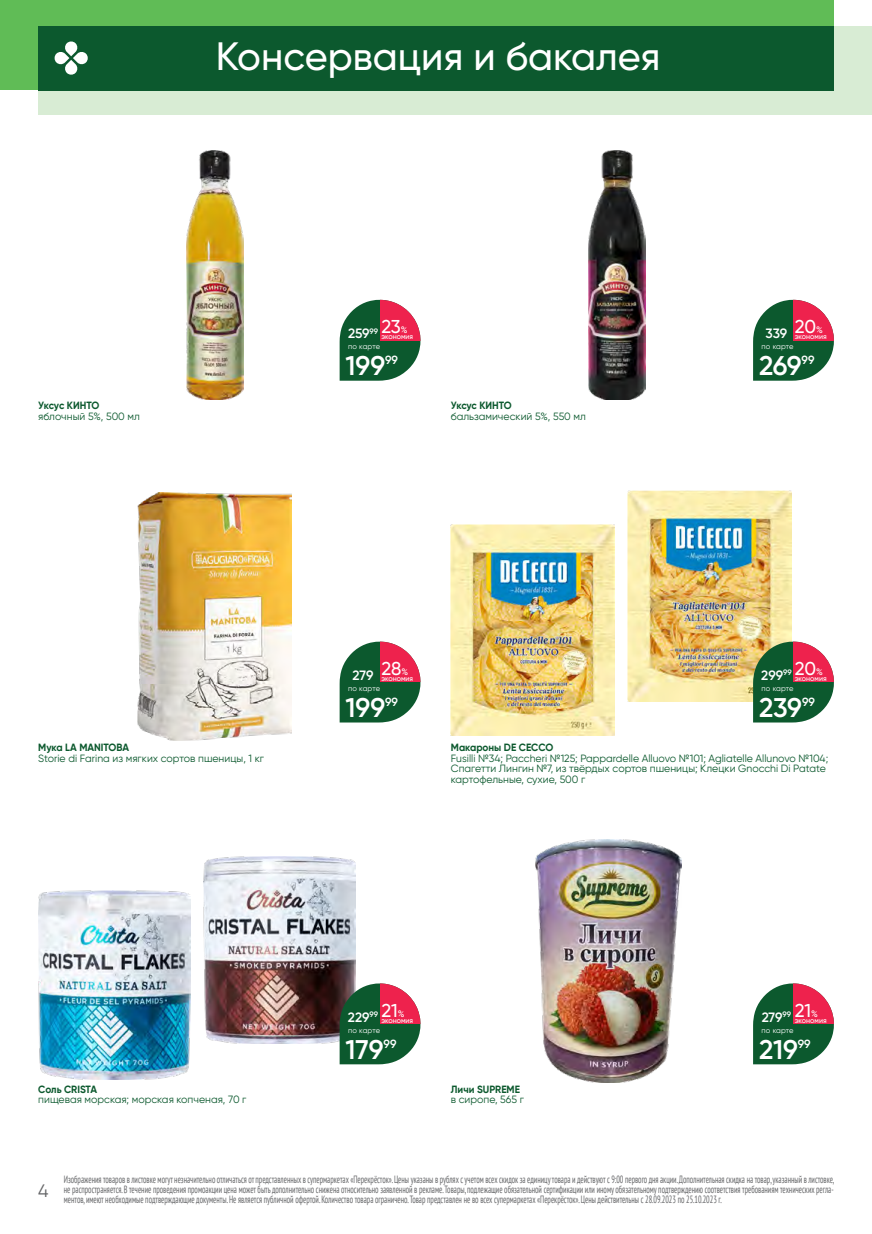
<style>
.page{position:relative;width:872px;height:1234px;background:#fff}
.page>*{position:absolute;margin:0;border:0;box-sizing:border-box;transform-origin:0 0}
.t1{font:500 39.45px "Gilroy";color:#fff}
.t2{font:600 27px "Gilroy";color:#fff}
.t3{font:500 18.6px "Gilroy";letter-spacing:-.005em;color:#fff}
.t4{font:18px "Gilroy";color:#636466}
.t5{font:600 13.5px "Gilroy";letter-spacing:-.01em;color:#fff}
.t6{font:600 11.85px "Gilroy";color:#fff}
.t7{font:condensed 10.5px/9.8px "PT Sans";color:#636466;text-align:justify;scale:.75 1}
.t8{font:10.5px/10.5px "Gilroy";color:#0c592e}
.t9{font:700 10.5px "Gilroy";color:#0c592e;scale:.95 1}
.t10{font:700 10.5px "Gilroy";letter-spacing:-.02em;color:#0c592e;scale:.95 1}
.t11{font:500 7.5px "Gilroy";color:#fff;scale:.95 1}
.t12{font:7.5px "Gilroy";color:#fff}
.s1{font-size:9.3px}
</style>
<div class="page">
<div style="left:38px;top:26px;width:834px;height:89px;background:#d8ecd4"></div>
<div style="left:0;top:0;width:833px;height:90px;background:#60bc56"></div>
<div style="left:38px;top:26px;width:795px;height:64px;background:#0c592e"></div>
<svg style="left:54px;top:41px;width:34px;height:34px"></svg>
<img style="left:138px;top:492px;width:154px;height:248px">
<img style="left:627px;top:490px;width:164px;height:211px">
<img style="left:451px;top:524px;width:164px;height:211px">
<img style="left:186px;top:150px;width:57px;height:249px">
<img style="left:588px;top:150px;width:57px;height:249px">
<img style="left:203px;top:856px;width:153px;height:186px">
<img style="left:38px;top:890px;width:153px;height:188px">
<img style="left:535px;top:839px;width:146px;height:243px">
<svg style="left:340px;top:299px;width:81px;height:81px;background:#33724e"></svg>
<svg style="left:380px;top:300px;width:41px;height:40px;fill:#ee224d"></svg>
<svg style="left:753px;top:299px;width:81px;height:81px;background:#33724e"></svg>
<svg style="left:793px;top:300px;width:41px;height:40px;fill:#ee224d"></svg>
<svg style="left:340px;top:641px;width:81px;height:81px;background:#2f714c"></svg>
<svg style="left:380px;top:641px;width:41px;height:41px;fill:#ee224d"></svg>
<svg style="left:753px;top:640px;width:81px;height:82px;background:#316e43"></svg>
<svg style="left:793px;top:641px;width:41px;height:41px;fill:#ee224d"></svg>
<svg style="left:340px;top:982px;width:81px;height:82px;background:#2a6744"></svg>
<svg style="left:380px;top:983px;width:41px;height:40px;fill:#ee224d"></svg>
<svg style="left:753px;top:983px;width:81px;height:81px;background:#31704c"></svg>
<svg style="left:793px;top:983px;width:41px;height:40px;fill:#ee224d"></svg>
<h1 class="t1" style="left:216px;top:32px;width:446px">Консервация и бакалея</h1>
<p class="t10" style="left:38px;top:399px;width:66px">Уксус КИНТО</p>
<p class="t8" style="left:38px;top:410px;width:103px">яблочный 5%, 500 мл</p>
<p class="t5" style="left:348px;top:325px;width:31px">259<sup>99</sup></p>
<h3 class="t3" style="left:381px;top:315px;width:28px">23<span class="s1">%</span></h3>
<p class="t11" style="left:381px;top:331px;width:35px">экономия</p>
<p class="t12" style="left:348px;top:342px;width:33px">по карте</p>
<h2 class="t2" style="left:345px;top:349px;width:41px">199</h2>
<p class="t6" style="left:385px;top:352px;width:14px">99</p>
<p class="t10" style="left:451px;top:399px;width:66px">Уксус КИНТО</p>
<p class="t8" style="left:451px;top:410px;width:136px">бальзамический 5%, 550 мл</p>
<p class="t5" style="left:352px;top:666px;width:57px">279 <sup>28</sup><sup>%</sup></p>
<p class="t11" style="left:381px;top:673px;width:35px">экономия</p>
<p class="t12" style="left:348px;top:683px;width:33px">по карте</p>
<h2 class="t2" style="left:345px;top:690px;width:41px">199</h2>
<p class="t6" style="left:385px;top:694px;width:14px">99</p>
<p class="t5" style="left:765px;top:325px;width:59px">339 <sup>20</sup><sup>%</sup></p>
<p class="t11" style="left:794px;top:331px;width:35px">экономия</p>
<p class="t12" style="left:761px;top:342px;width:33px">по карте</p>
<h2 class="t2" style="left:759px;top:349px;width:44px">269</h2>
<p class="t6" style="left:801px;top:352px;width:14px">99</p>
<p class="t5" style="left:761px;top:666px;width:32px">299<sup>99</sup></p>
<h3 class="t3" style="left:794px;top:656px;width:30px">20<span class="s1">%</span></h3>
<p class="t11" style="left:794px;top:673px;width:35px">экономия</p>
<p class="t12" style="left:761px;top:683px;width:33px">по карте</p>
<h2 class="t2" style="left:759px;top:690px;width:44px">239</h2>
<p class="t6" style="left:802px;top:694px;width:14px">99</p>
<p class="t9" style="left:38px;top:740px;width:97px">Мука LA MANITOBA</p>
<p class="t8" style="left:38px;top:752px;width:227px">Storie di Farina из мягких сортов пшеницы, 1 кг</p>
<p class="t9" style="left:451px;top:740px;width:109px">Макароны DE CECCO</p>
<p class="t8" style="left:451px;top:752px;width:379px">Fusilli №34; Paccheri №125; Pappardelle Alluovo №101; Agliatelle Allunovo №104;<br>Спагетти Лингин №7, из твёрдых сортов пшеницы; Клецки Gnocchi Di Patate картофельные, сухие, 500 г</p>
<p class="t9" style="left:38px;top:1082px;width:63px">Соль CRISTA</p>
<p class="t8" style="left:38px;top:1094px;width:210px">пищевая морская; морская копченая, 70 г</p>
<p class="t5" style="left:348px;top:1008px;width:32px">229<sup>99</sup></p>
<h3 class="t3" style="left:381px;top:998px;width:25px">21<span class="s1">%</span></h3>
<p class="t11" style="left:381px;top:1015px;width:35px">экономия</p>
<p class="t12" style="left:348px;top:1025px;width:33px">по карте</p>
<h2 class="t2" style="left:345px;top:1032px;width:39px">179</h2>
<p class="t6" style="left:384px;top:1035px;width:14px">99</p>
<p class="t9" style="left:451px;top:1082px;width:74px">Личи SUPREME</p>
<p class="t8" style="left:451px;top:1094px;width:74px">в сиропе, 565 г</p>
<p class="t5" style="left:761px;top:1008px;width:31px">279<sup>99</sup></p>
<h3 class="t3" style="left:794px;top:998px;width:25px">21<span class="s1">%</span></h3>
<p class="t11" style="left:794px;top:1015px;width:35px">экономия</p>
<p class="t12" style="left:761px;top:1025px;width:33px">по карте</p>
<h2 class="t2" style="left:759px;top:1032px;width:40px">219</h2>
<p class="t6" style="left:798px;top:1035px;width:14px">99</p>
<h3 class="t4" style="left:38px;top:1178px;width:12px">4</h3>
<p class="t7" style="left:64px;top:1173px;width:1028px">Изображения товаров в листовке могут незначительно отличаться от представленных в супермаркетах «Перекрёсток». Цены указаны в рублях с учетом всех скидок за единицу товара и действуют с 9:00 первого дня акции. Дополнительная скидка на товар, указанный в листовке, не распространяется. В течение проведения промоакции цена может быть дополнительно снижена относительно заявленной в рекламе. Товары, подлежащие обязательной сертификации или иному обязательному подтверждению соответствия требованиям технических регла&shy;ментов, имеют необходимые подтверждающие документы. Не является публичной офертой. Количество товара ограничено. Товар представлен не во всех супермаркетах «Перекрёсток». Цены действительны с 28.09.2023 по 25.10.2023 г.</p>
</div>
